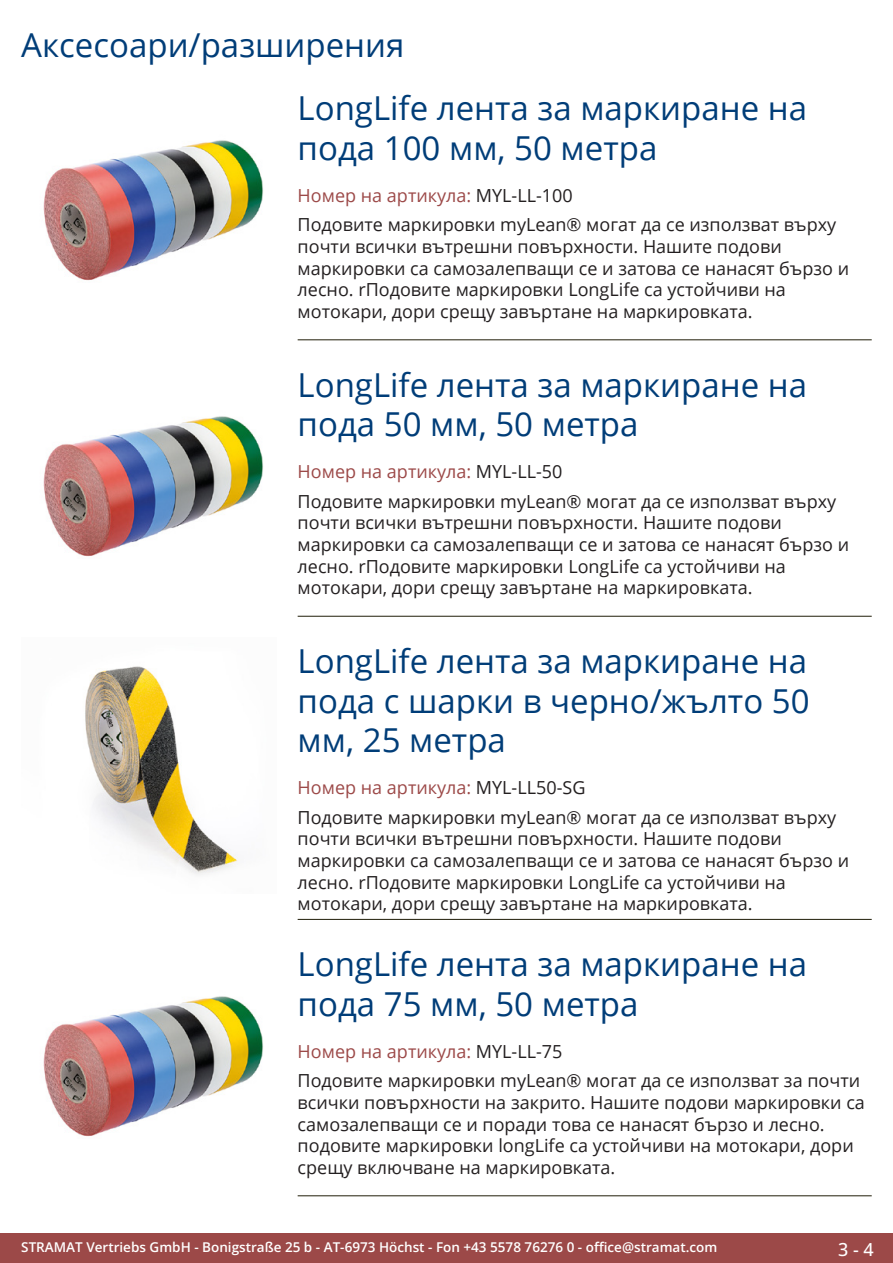
<style>
.page{position:relative;width:893px;height:1263px;background:#fff}
.page>*{position:absolute;margin:0;border:0;box-sizing:border-box;transform-origin:0 0}
.Produkttitel{font:33px/39.6px "Open Sans";color:#003d78}
.RastTitel{font:33px "Open Sans";color:#003d78}
.Beschreibung_Text{font:18px/21.6px "Open Sans";color:#231f20}
.TechDaten_Überschrif{font:18px "Open Sans";color:#9c4948}
.t1{font:500 18px "Open Sans";color:#fff}
.t2{font:600 13.5px "Open Sans";color:#fff}
.s1{color:#231f20}
</style>
<div class="page">
<div style="left:0;top:1233px;width:893px;height:30px;background:#9c4948"></div>
<hr style="left:298px;top:340px;width:574px;height:1px;background:#201d08">
<hr style="left:298px;top:616px;width:574px;height:1px;background:#201d08">
<hr style="left:298px;top:919px;width:574px;height:1px;background:#201d08">
<hr style="left:298px;top:1195px;width:574px;height:1px;background:#201d08">
<img style="left:43px;top:140px;width:220px;height:141px">
<img style="left:43px;top:416px;width:220px;height:141px">
<img style="left:85px;top:666px;width:153px;height:209px">
<img style="left:43px;top:996px;width:220px;height:141px">
<p class="RastTitel" style="left:21px;top:22px;width:385px">Аксесоари/разширения</p>
<p class="Produkttitel" style="left:298px;top:88px;width:511px">LongLife лента за маркиране на пода 100 мм, 50 метра</p>
<p class="TechDaten_Überschrif" style="left:298px;top:183px;width:277px">Номер на артикула: <span class="s1">MYL-LL-100</span></p>
<p class="Beschreibung_Text" style="left:298px;top:214px;width:553px">Подовите маркировки myLean® могат да се използват върху почти всички вътрешни повърхности. Нашите подови маркировки са самозалепващи се и затова се нанасят бързо и лесно. rПодовите маркировки LongLife са устойчиви на мотокари, дори срещу завъртане на маркировката.</p>
<p class="Produkttitel" style="left:298px;top:364px;width:511px">LongLife лента за маркиране на пода 50 мм, 50 метра</p>
<p class="TechDaten_Überschrif" style="left:298px;top:459px;width:266px">Номер на артикула: <span class="s1">MYL-LL-50</span></p>
<p class="Beschreibung_Text" style="left:298px;top:490px;width:553px">Подовите маркировки myLean® могат да се използват върху почти всички вътрешни повърхности. Нашите подови маркировки са самозалепващи се и затова се нанасят бързо и лесно. rПодовите маркировки LongLife са устойчиви на мотокари, дори срещу завъртане на маркировката.</p>
<p class="Produkttitel" style="left:298px;top:640px;width:513px;text-align:justify">LongLife лента за маркиране на пода с шарки в черно/жълто 50 мм, 25 метра</p>
<p class="TechDaten_Überschrif" style="left:298px;top:775px;width:289px">Номер на артикула: <span class="s1">MYL-LL50-SG</span></p>
<p class="Beschreibung_Text" style="left:298px;top:806px;width:553px">Подовите маркировки myLean® могат да се използват върху почти всички вътрешни повърхности. Нашите подови маркировки са самозалепващи се и затова се нанасят бързо и лесно. rПодовите маркировки LongLife са устойчиви на мотокари, дори срещу завъртане на маркировката.</p>
<p class="Produkttitel" style="left:298px;top:944px;width:511px">LongLife лента за маркиране на пода 75 мм, 50 метра</p>
<p class="TechDaten_Überschrif" style="left:298px;top:1039px;width:266px">Номер на артикула: <span class="s1">MYL-LL-75</span></p>
<p class="Beschreibung_Text" style="left:298px;top:1069px;width:569px">Подовите маркировки myLean® могат да се използват за почти всички повърхности на закрито. Нашите подови маркировки са самозалепващи се и поради това се нанасят бързо и лесно. подовите маркировки longLife са устойчиви на мотокари, дори срещу включване на маркировката.</p>
<p class="t2" style="left:21px;top:1238px;width:698px">STRAMAT Vertriebs GmbH - Bonigstraße 25 b - AT-6973 Höchst - Fon +43 5578 76276 0 - office@stramat.com</p>
<p class="t1" style="left:838px;top:1237px;width:37px">3 - 4</p>
</div>
